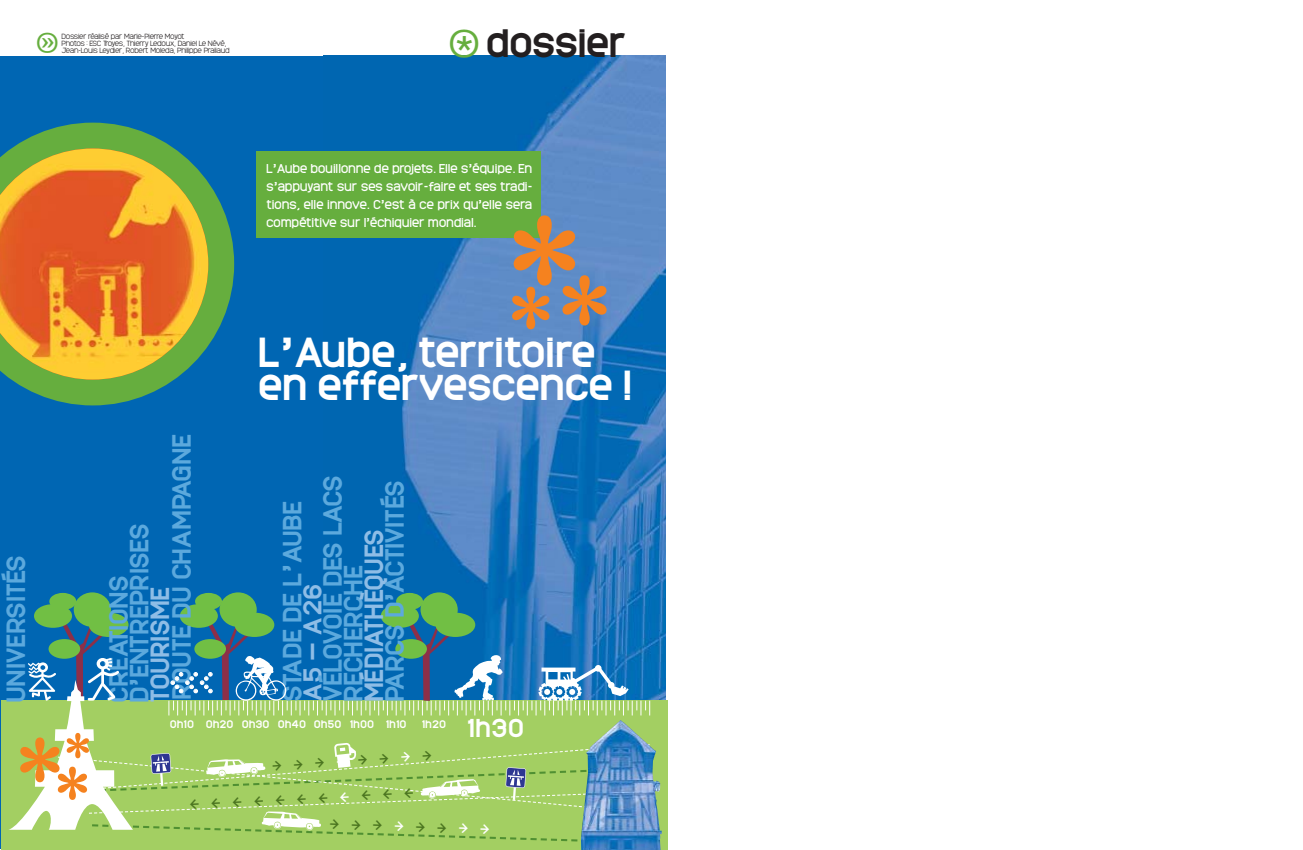
<style>
.page{position:relative;width:1303px;height:850px;background:#fff}
.page>*{position:absolute;margin:0;border:0;box-sizing:border-box;transform-origin:0 0}
.t1{font:700 39.2px/33px "Monark";letter-spacing:-.055em;color:#fff}
.t2{font:700 37px "Monark";letter-spacing:-.045em;color:#231f20}
.t3{font:25.7px "Circle 30";color:#fff}
.t4{font:700 24.7px/20.6px "Monark";letter-spacing:-.045em;color:#5ca9dd}
.t5{font:700 24.7px "Monark";letter-spacing:-.03em;color:#8ebde6}
.t6{font:700 24.1px "Monark";color:#fff}
.t7{font:700 24px "Monark";color:#8ebde6}
.t8{font:23px "Bienvenue Picto";color:#66ae3e}
.t9{font:12.3px "Arrow Matic";color:#4b7520}
.t10{font:12px/18px "Monark";letter-spacing:-.035em;color:#fff;text-align:justify}
.t11{font:700 10.3px "Monark";color:#fff}
.t12{font:300 7px/7px "Monark";letter-spacing:-.055em;color:#231f20}
.s1{font-family:"Bienvenue Picto";font-weight:400;font-size:32px;color:#66ae3e}
.s2{color:#fff}
</style>
<div class="page">
<div style="left:0;top:55px;width:652px;height:794px;background:#0066b3"></div>
<div style="left:180px;top:604px;width:38px;height:24px;background:#3f9774;border-radius:50%"></div>
<div style="left:195px;top:593px;width:27px;height:17px;background:#71bf44;border-radius:50%"></div>
<div style="left:220px;top:592px;width:37px;height:35px;background:#71bf44;border-radius:50%"></div>
<div style="left:0;top:0;width:666px;height:56px;background:#fff"></div>
<svg style="left:11px;top:123px;width:223px;height:282px"></svg>
<img style="left:0;top:149px;width:208px;height:231px">
<img style="left:323px;top:56px;width:343px;height:645px">
<div style="left:1px;top:701px;width:667px;height:149px;background:#a3cf62"></div>
<div style="left:34px;top:604px;width:38px;height:24px;background:#3a9478;border-radius:50%"></div>
<div style="left:49px;top:593px;width:27px;height:17px;background:#71bf44;border-radius:50%"></div>
<div style="left:74px;top:592px;width:37px;height:35px;background:#71bf44;border-radius:50%"></div>
<div style="left:381px;top:604px;width:38px;height:24px;background:#3e9773;border-radius:50%"></div>
<div style="left:396px;top:593px;width:27px;height:17px;background:#71bf44;border-radius:50%"></div>
<div style="left:421px;top:592px;width:37px;height:35px;background:#71bf44;border-radius:50%"></div>
<img style="left:581px;top:782px;width:81px;height:68px">
<div style="left:256px;top:152px;width:285px;height:86px;background:#66ae3e"></div>
<svg style="left:512px;top:215px;width:95px;height:114px;background:#938984"></svg>
<svg style="left:8px;top:605px;width:651px;height:240px"></svg>
<h3 class="t8" style="left:37px;top:32px;width:23px">i</h3>
<h2 class="t2" style="left:450px;top:29px;width:179px"><span class="s1">l</span> dossier</h2>
<p class="t12" style="left:62px;top:34px;width:170px">Dossier réalisé par Marie-Pierre Moyot<br>Photos : ESC Troyes, Thierry Ledoux, Daniel Le Névé,<br>Jean-Louis Leydier, Robert Moleda, Philippe Praliaud</p>
<p class="t10" style="left:266px;top:161px;width:268px">L’Aube bouillonne de projets. Elle s’équipe. En s’appuyant sur ses savoir-faire et ses tradi&shy;tions, elle innove. C’est à ce prix qu’elle sera compétitive sur l’échiquier mondial.</p>
<h3 class="t4" style="left:8px;top:703px;width:150px;rotate:-90deg">UNIVERSITÉS</h3>
<h1 class="t1" style="left:257px;top:340px;width:377px">L’Aube, territoire en effervescence !</h1>
<h3 class="t4" style="left:174px;top:700px;width:268px;rotate:-90deg">ROUTE DU CHAMPAGNE</h3>
<h3 class="t4" style="left:325px;top:702px;width:229px;rotate:-90deg">VÉLOVOIE DES LACS<br>RECHERCHE</h3>
<h3 class="t4" style="left:387px;top:702px;width:224px;rotate:-90deg">PARCS D’ACTIVITÉS</h3>
<h3 class="t4" style="left:285px;top:702px;width:204px;rotate:-90deg">STADE DE L’AUBE</h3>
<h3 class="t4" style="left:111px;top:703px;width:181px;rotate:-90deg">CRÉATIONS<br>D’ENTREPRISES</h3>
<h3 class="t5" style="left:365px;top:702px;width:175px;rotate:-90deg">MÉDIATHÈQUES</h3>
<h3 class="t7" style="left:303px;top:702px;width:120px;rotate:-90deg">A5 — A26</h3>
<h3 class="t5" style="left:151px;top:703px;width:118px;rotate:-90deg">TOURISME</h3>
<h3 class="t3" style="left:169px;top:672px;width:47px">&lt;&lt;&lt;</h3>
<p class="t11" style="left:170px;top:721px;width:238px">0h10 0h20 0h30 0h40 0h50 1h00 1h10</p>
<p class="t11" style="left:422px;top:721px;width:26px">1h20</p>
<h3 class="t6" style="left:467px;top:719px;width:59px">1h30</h3>
<p class="t9" style="left:272px;top:760px;width:161px;rotate:-4deg">™™™<span class="s2">™</span>™™<span class="s2">™</span>™</p>
<p class="t9" style="left:328px;top:804px;width:140px;rotate:177deg">™™™™™™™</p>
<p class="t9" style="left:331px;top:817px;width:161px;rotate:2deg">™™™<span class="s2">™</span>™™<span class="s2">™™</span></p>
</div>
